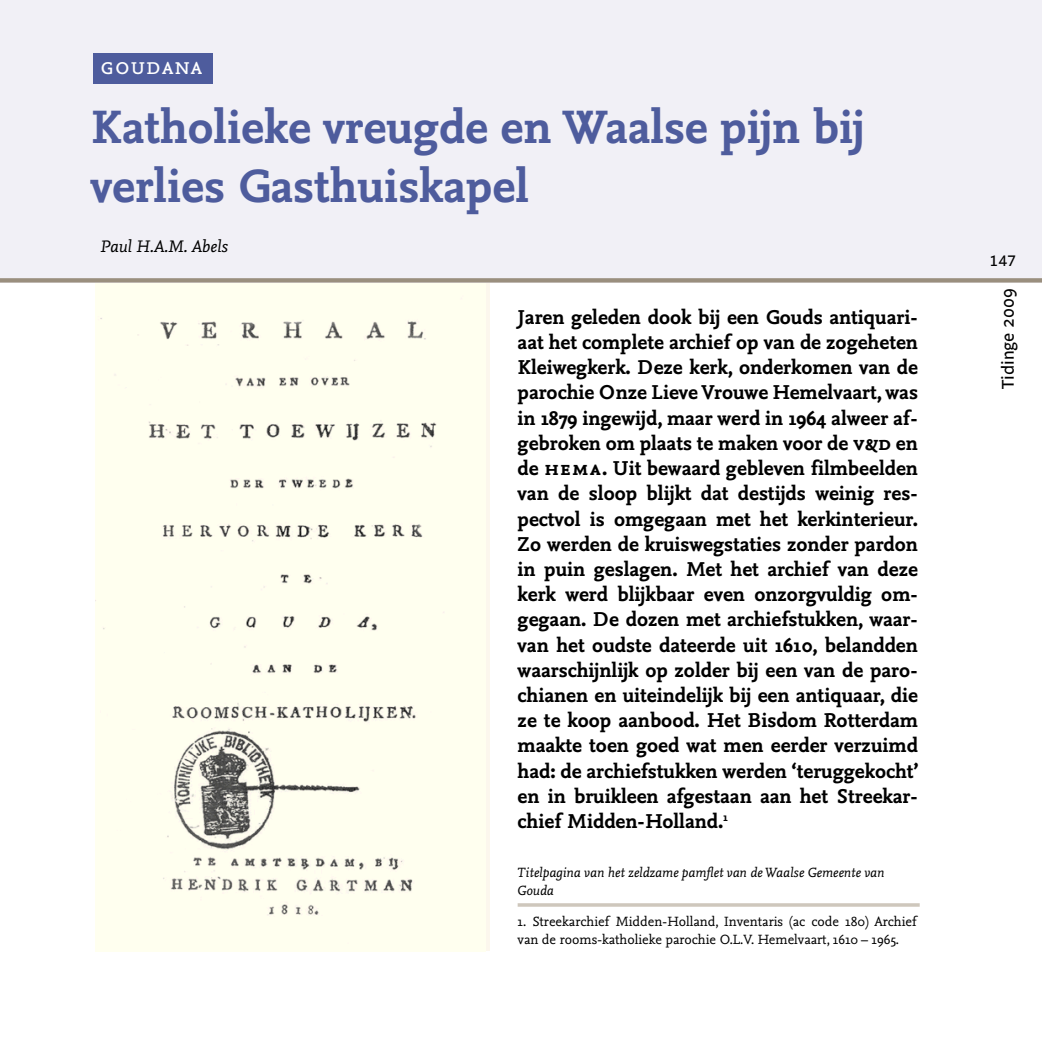
<style>
.page{position:relative;width:1042px;height:1042px;background:#fff}
.page>*{position:absolute;margin:0;border:0;box-sizing:border-box;transform-origin:0 0}
._2-kop_blauw{font:700 49px/58.8px "Nexus Mix";color:#4e5c9d}
.t1{font:24.5px "Nexus Mix Regular SC";letter-spacing:.05em;color:#fff}
._2-intro{font:700 21px/25.2px "Nexus Mix";color:#000;text-align:justify}
._2-auteur{font:italic 17.5px "Nexus Mix";color:#000}
.t2{font:17.5px "Legato One";color:#000}
.t3{font:15.75px "Legato One TF";color:#000}
._2-noten{font:14px/17.5px "Nexus Mix";color:#000}
._2-bijschrift{font:italic 14px/17.5px "Nexus Mix";color:#000}
.s1{font-family:"Nexus Mix Bold SC";font-weight:400}
</style>
<div class="page">
<img style="left:95px;top:283px;width:391px;height:668px">
<div style="left:0;top:0;width:1042px;height:282px;background:#f1f0f6"></div>
<div style="left:93px;top:54px;width:120px;height:30px;background:#4e5c9d"></div>
<div style="left:0;top:278px;width:1042px;height:5px;background:#9a8f7e"></div>
<hr style="left:518px;top:903px;width:401px;height:4px;background:#d3cdc3">
<p class="t1" style="left:100px;top:51px;width:103px">goudana</p>
<p class="_2-kop_blauw" style="left:90px;top:97px;width:775px">Katholieke vreugde en Waalse pijn bij verlies Gasthuiskapel</p>
<p class="_2-auteur" style="left:100px;top:235px;width:129px">Paul H.A.M. Abels</p>
<p class="_2-intro" style="left:518px;top:304px;width:403px">Jaren geleden dook bij een Gouds antiquari&shy;aat het complete archief op van de zogeheten Kleiwegkerk. Deze kerk, onderkomen van de parochie Onze Lieve Vrouwe Hemelvaart, was in 1879 ingewijd, maar werd in 1964 alweer af&shy;gebroken om plaats te maken voor de <span class="s1">v&amp;d</span> en de <span class="s1">hema</span>. Uit bewaard gebleven filmbeelden van de sloop blijkt dat destijds weinig res&shy;pectvol is omgegaan met het kerkinterieur.<br>Zo werden de kruiswegstaties zonder pardon in puin geslagen. Met het archief van deze kerk werd blijkbaar even onzorgvuldig om&shy;gegaan. De dozen met archiefstukken, waar&shy;van het oudste dateerde uit 1610, belandden waarschijnlijk op zolder bij een van de paro&shy;chianen en uiteindelijk bij een antiquaar, die ze te koop aanbood. Het Bisdom Rotterdam maakte toen goed wat men eerder verzuimd had: de archiefstukken werden ‘teruggekocht’ en in bruikleen afgestaan aan het Streekar&shy;chief Midden-Holland.<sup>1</sup></p>
<p class="_2-bijschrift" style="left:518px;top:864px;width:368px">Titelpagina van het zeldzame pamflet van de Waalse Gemeente van<br>Gouda</p>
<p class="_2-noten" style="left:518px;top:913px;width:400px">1. Streekarchief Midden-Holland, Inventaris (ac code 180) Archief van de rooms-katholieke parochie O.L.V. Hemelvaart, 1610 – 1965.</p>
<p class="t3" style="left:989px;top:252px;width:28px">147</p>
<p class="t2" style="left:998px;top:389px;width:102px;rotate:-90deg">Tidinge 2009</p>
</div>
